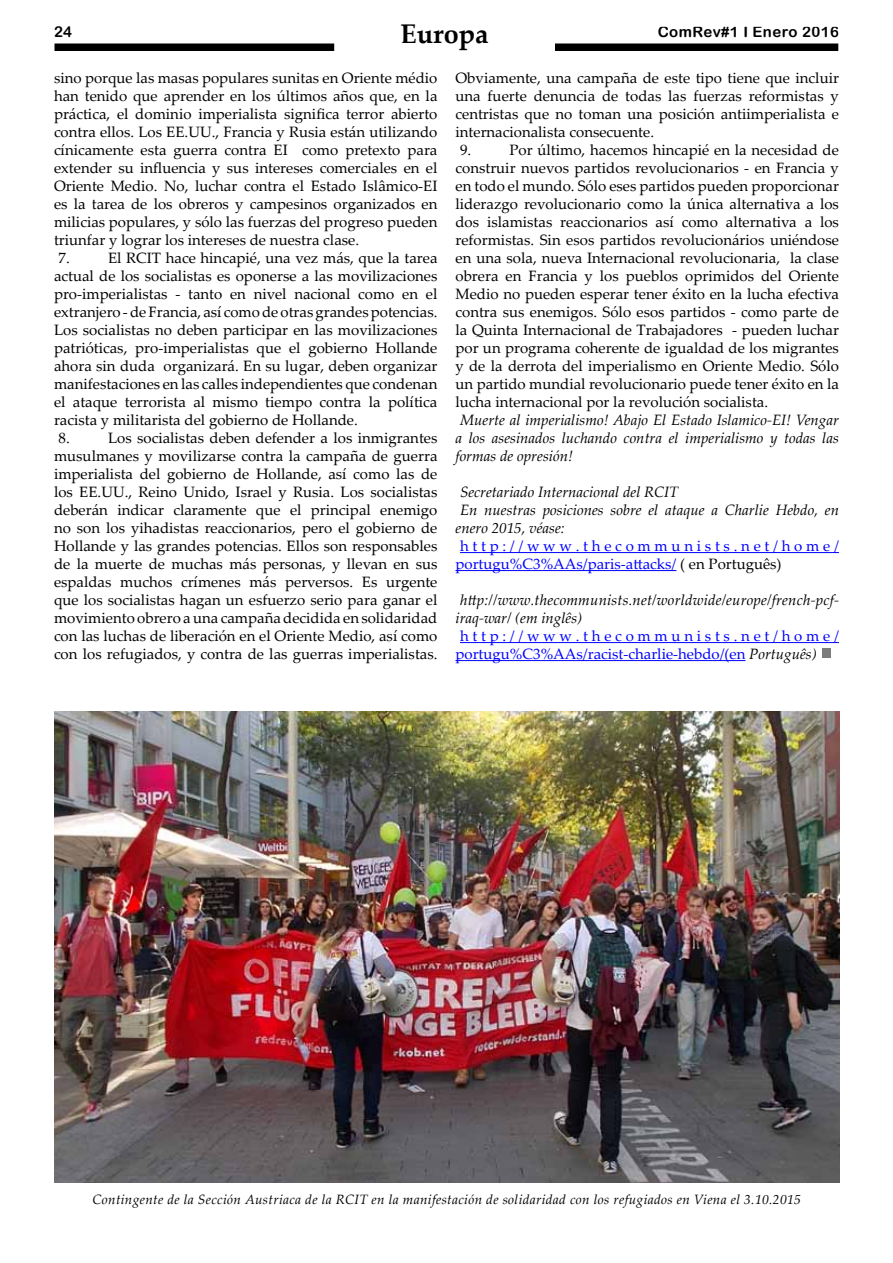
<style>
.page{position:relative;width:893px;height:1263px;background:#fff}
.page>*{position:absolute;margin:0;border:0;box-sizing:border-box;transform-origin:0 0}
.t1{font:700 27px "Palatino Linotype";color:#000}
.t2{font:15px/18px "Palatino Linotype";color:#000;text-align:justify}
.t3{font:italic 15px/18px "Palatino Linotype";color:#000;text-align:justify}
.t4{font:15px/18px "Palatino Linotype";color:#00f}
.t5{font:15px "Arial Rounded MT Bold";letter-spacing:.025em;color:#000}
.t6{font:italic 13.5px "Palatino Linotype";letter-spacing:.025em;color:#000}
.s1{color:#000}
.s2{font-style:italic;color:#000}
</style>
<div class="page">
<div style="left:54px;top:44px;width:785px;height:7px;background:#000"></div>
<div style="left:335px;top:23px;width:219px;height:31px;background:#fff"></div>
<hr style="left:460px;top:552px;width:379px;height:1px;background:#00f">
<hr style="left:455px;top:570px;width:221px;height:1px;background:#00f">
<hr style="left:460px;top:642px;width:379px;height:1px;background:#00f">
<hr style="left:455px;top:660px;width:290px;height:1px;background:#00f">
<svg style="left:822px;top:649px;width:8px;height:9px"></svg>
<img style="left:54px;top:711px;width:785px;height:472px">
<p class="t5" style="left:54px;top:23px;width:20px">24</p>
<h1 class="t1" style="left:400px;top:15px;width:90px">Europa</h1>
<p class="t5" style="left:658px;top:23px;width:183px">ComRev#1 I Enero 2016</p>
<p class="t2" style="left:54px;top:68px;width:385px">sino porque las masas populares sunitas en Oriente médio</p>
<p class="t2" style="left:54px;top:86px;width:385px">han tenido que aprender en los últimos años que, en la</p>
<p class="t2" style="left:54px;top:104px;width:385px">práctica, el dominio imperialista significa terror abierto</p>
<p class="t2" style="left:54px;top:122px;width:385px">contra ellos. Los EE.UU., Francia y Rusia están utilizando</p>
<p class="t2" style="left:54px;top:140px;width:385px">cínicamente esta guerra contra EI como pretexto para</p>
<p class="t2" style="left:54px;top:158px;width:385px">extender su influencia y sus intereses comerciales en el</p>
<p class="t2" style="left:54px;top:176px;width:385px">Oriente Medio. No, luchar contra el Estado Islâmico-EI</p>
<p class="t2" style="left:54px;top:194px;width:385px">es la tarea de los obreros y campesinos organizados en</p>
<p class="t2" style="left:54px;top:212px;width:385px">milicias populares, y sólo las fuerzas del progreso pueden</p>
<p class="t2" style="left:54px;top:230px;width:307px">triunfar y lograr los intereses de nuestra clase.</p>
<p class="t2" style="left:58px;top:248px;width:13px">7.</p>
<p class="t2" style="left:108px;top:248px;width:331px">El RCIT hace hincapié, una vez más, que la tarea</p>
<p class="t2" style="left:54px;top:266px;width:385px">actual de los socialistas es oponerse a las movilizaciones</p>
<p class="t2" style="left:54px;top:284px;width:385px">pro-imperialistas - tanto en nivel nacional como en el</p>
<p class="t2" style="left:54px;top:302px;width:385px">extranjero - de Francia, así como de otras grandes potencias.</p>
<p class="t2" style="left:54px;top:320px;width:385px">Los socialistas no deben participar en las movilizaciones</p>
<p class="t2" style="left:54px;top:338px;width:385px">patrióticas, pro-imperialistas que el gobierno Hollande</p>
<p class="t2" style="left:54px;top:356px;width:385px">ahora sin duda organizará. En su lugar, deben organizar</p>
<p class="t2" style="left:54px;top:374px;width:385px">manifestaciones en las calles independientes que condenan</p>
<p class="t2" style="left:54px;top:392px;width:385px">el ataque terrorista al mismo tiempo contra la política</p>
<p class="t2" style="left:54px;top:410px;width:305px">racista y militarista del gobierno de Hollande.</p>
<p class="t2" style="left:58px;top:428px;width:13px">8.</p>
<p class="t2" style="left:455px;top:68px;width:385px">Obviamente, una campaña de este tipo tiene que incluir</p>
<p class="t2" style="left:455px;top:86px;width:385px">una fuerte denuncia de todas las fuerzas reformistas y</p>
<p class="t2" style="left:455px;top:104px;width:385px">centristas que no toman una posición antiimperialista e</p>
<p class="t2" style="left:455px;top:122px;width:200px">internacionalista consecuente.</p>
<p class="t2" style="left:460px;top:140px;width:13px">9.</p>
<p class="t2" style="left:455px;top:140px;width:385px;text-indent:54px">Por último, hacemos hincapié en la necesidad de construir nuevos partidos revolucionarios - en Francia y en todo el mundo. Sólo eses partidos pueden proporcionar liderazgo revolucionario como la única alternativa a los dos islamistas reaccionarios así como alternativa a los reformistas. Sin esos partidos revolucionários uniéndose en una sola, nueva Internacional revolucionaria, la clase obrera en Francia y los pueblos oprimidos del Oriente Medio no pueden esperar tener éxito en la lucha efectiva contra sus enemigos. Sólo esos partidos - como parte de la Quinta Internacional de Trabajadores - pueden luchar por un programa coherente de igualdad de los migrantes y de la derrota del imperialismo en Oriente Medio. Sólo un partido mundial revolucionario puede tener éxito en la lucha internacional por la revolución socialista.</p>
<p class="t3" style="left:455px;top:410px;width:385px;text-indent:4px">Muerte al imperialismo! Abajo El Estado Islamico-EI! Vengar a los asesinados luchando contra el imperialismo y todas las formas de opresión!</p>
<p class="t3" style="left:460px;top:482px;width:220px">Secretariado Internacional del RCIT</p>
<p class="t3" style="left:460px;top:500px;width:380px">En nuestras posiciones sobre el ataque a Charlie Hebdo, en</p>
<p class="t3" style="left:455px;top:518px;width:111px">enero 2015, véase:</p>
<p class="t4" style="left:455px;top:536px;width:385px;text-indent:4px">http://www.thecommunists.net/home/ portugu%C3%AAs/paris-attacks/ <span class="s1">( en Português)</span></p>
<p class="t3" style="left:455px;top:590px;width:385px;text-indent:4px">http://www.thecommunists.net/worldwide/europe/french-pcf&shy;iraq-war/ (em inglês)</p>
<p class="t4" style="left:455px;top:626px;width:385px;text-indent:4px">http://www.thecommunists.net/home/ portugu%C3%AAs/racist-charlie-hebdo/(en <span class="s2">Português)</span></p>
<p class="t2" style="left:54px;top:428px;width:385px;text-indent:54px">Los socialistas deben defender a los inmigrantes musulmanes y movilizarse contra la campaña de guerra imperialista del gobierno de Hollande, así como las de los EE.UU., Reino Unido, Israel y Rusia. Los socialistas deberán indicar claramente que el principal enemigo no son los yihadistas reaccionarios, pero el gobierno de Hollande y las grandes potencias. Ellos son responsables de la muerte de muchas más personas, y llevan en sus espaldas muchos crímenes más perversos. Es urgente que los socialistas hagan un esfuerzo serio para ganar el movimiento obrero a una campaña decidida en solidaridad con las luchas de liberación en el Oriente Medio, así como con los refugiados, y contra de las guerras imperialistas.</p>
<p class="t6" style="left:92px;top:1189px;width:710px">Contingente de la Sección Austriaca de la RCIT en la manifestación de solidaridad con los refugiados en Viena el 3.10.2015</p>
</div>
